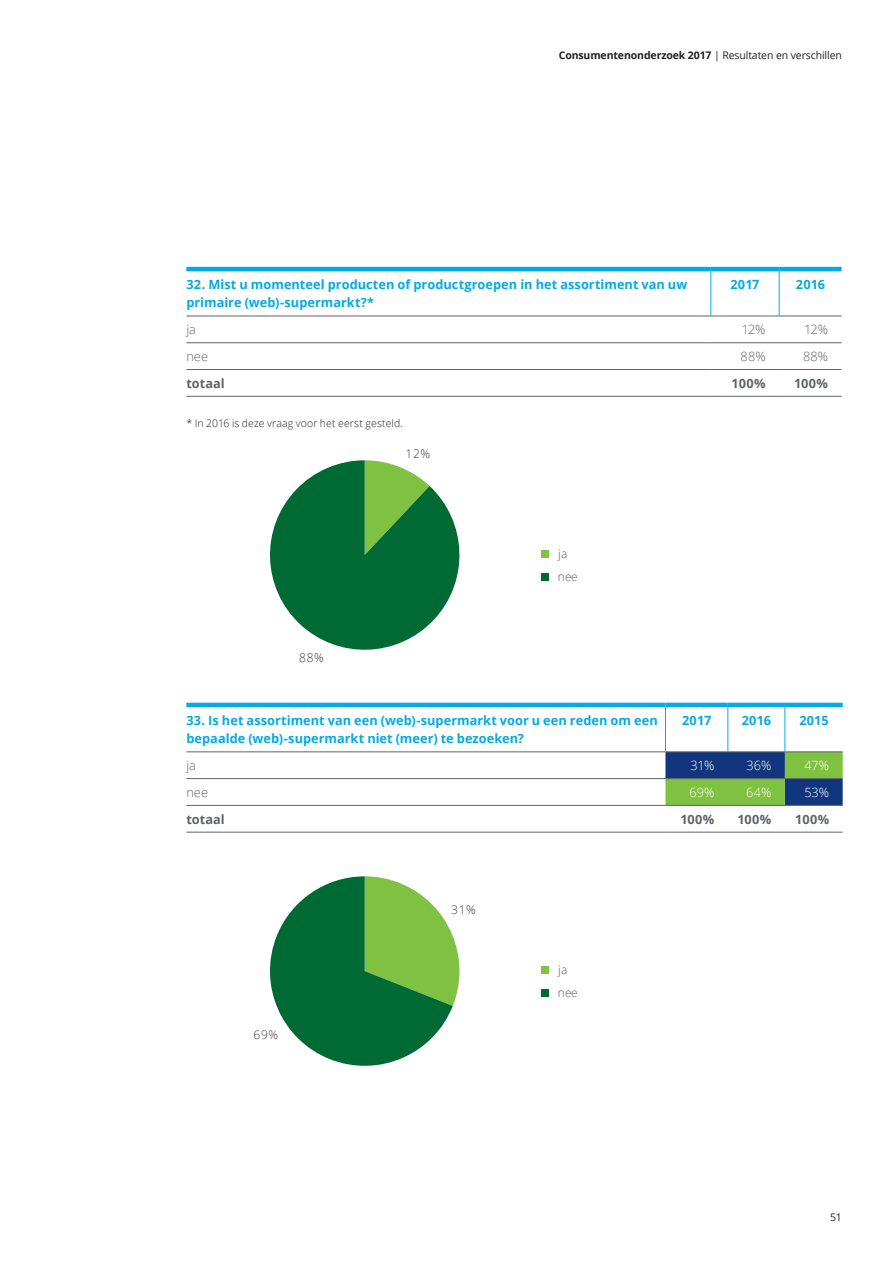
<style>
.page{position:relative;width:893px;height:1263px;background:#fff}
.page>*{position:absolute;margin:0;border:0;box-sizing:border-box;transform-origin:0 0}
.Chart_Table_subheadi{font:700 12.75px/18px "Open Sans";letter-spacing:.005em;color:#00abe7}
.Chart_key__8_5_12pt{font:700 12.75px "Open Sans";color:#5f6369}
.Chart_key__8_5_12pt-2{font:300 12.75px "Open Sans";letter-spacing:.005em;color:#5f6369}
.Chart_key__8_5_12pt-3{font:300 12.75px "Open Sans";letter-spacing:-.005em;color:#fff}
.t1{font:300 12px "Open Sans";letter-spacing:.055em;color:#414040}
.t2{font:300 12px/23.4px "Open Sans";letter-spacing:.025em;color:#595a5a}
.Brochure_title___Lef{font:700 10.5px "Open Sans";letter-spacing:-.01em;color:#231f20}
.t3{font:300 10.5px "Open Sans";letter-spacing:.01em;color:#231f20}
.t4{font:10.5px "Open Sans";color:#231f20}
.s1{font-weight:400}
</style>
<div class="page">
<hr style="left:186px;top:342px;width:525px;height:1px;background:#5f6369">
<hr style="left:711px;top:342px;width:68px;height:1px;background:#5f6369">
<hr style="left:779px;top:342px;width:63px;height:1px;background:#5f6369">
<hr style="left:186px;top:369px;width:525px;height:1px;background:#5f6369">
<hr style="left:711px;top:369px;width:68px;height:1px;background:#5f6369">
<hr style="left:779px;top:369px;width:63px;height:1px;background:#5f6369">
<hr style="left:186px;top:396px;width:525px;height:1px;background:#5f6369">
<hr style="left:711px;top:396px;width:68px;height:1px;background:#5f6369">
<hr style="left:779px;top:396px;width:63px;height:1px;background:#5f6369">
<hr style="left:711px;top:267px;width:68px;height:4px;background:#00abe7">
<hr style="left:779px;top:267px;width:63px;height:4px;background:#00abe7">
<hr style="left:711px;top:316px;width:68px;height:1px;background:#5f6369">
<hr style="left:779px;top:316px;width:63px;height:1px;background:#5f6369">
<hr style="left:186px;top:267px;width:525px;height:4px;background:#00abe7">
<hr style="left:186px;top:316px;width:525px;height:1px;background:#5f6369">
<hr style="left:710px;top:271px;width:1px;height:45px;background:#00aeef">
<hr style="left:779px;top:271px;width:1px;height:45px;background:#00aeef">
<svg style="left:270px;top:460px;width:190px;height:190px"></svg>
<div style="left:541px;top:550px;width:8px;height:8px;background:#7fc241"></div>
<div style="left:541px;top:574px;width:8px;height:7px;background:#006a35"></div>
<svg style="left:665px;top:752px;width:178px;height:53px;background:#497c60"></svg>
<hr style="left:186px;top:778px;width:479px;height:1px;background:#5f6369">
<hr style="left:665px;top:778px;width:63px;height:1px;background:#5f6369">
<hr style="left:728px;top:778px;width:57px;height:1px;background:#5f6369">
<hr style="left:785px;top:778px;width:58px;height:1px;background:#5f6369">
<hr style="left:186px;top:805px;width:479px;height:1px;background:#5f6369">
<hr style="left:665px;top:805px;width:63px;height:1px;background:#5f6369">
<hr style="left:728px;top:805px;width:57px;height:1px;background:#5f6369">
<hr style="left:785px;top:805px;width:58px;height:1px;background:#5f6369">
<hr style="left:186px;top:832px;width:479px;height:1px;background:#5f6369">
<hr style="left:665px;top:832px;width:63px;height:1px;background:#5f6369">
<hr style="left:728px;top:832px;width:57px;height:1px;background:#5f6369">
<hr style="left:785px;top:832px;width:58px;height:1px;background:#5f6369">
<hr style="left:665px;top:703px;width:63px;height:4px;background:#00abe7">
<hr style="left:728px;top:703px;width:57px;height:4px;background:#00abe7">
<hr style="left:665px;top:751px;width:63px;height:1px;background:#5f6369">
<hr style="left:728px;top:751px;width:57px;height:1px;background:#5f6369">
<hr style="left:186px;top:703px;width:479px;height:4px;background:#00abe7">
<hr style="left:186px;top:751px;width:479px;height:1px;background:#5f6369">
<hr style="left:785px;top:703px;width:58px;height:4px;background:#00abe7">
<hr style="left:785px;top:751px;width:58px;height:1px;background:#5f6369">
<hr style="left:665px;top:707px;width:1px;height:44px;background:#00aeef">
<hr style="left:727px;top:707px;width:1px;height:44px;background:#00aeef">
<hr style="left:784px;top:707px;width:1px;height:44px;background:#00aeef">
<svg style="left:270px;top:876px;width:189px;height:190px"></svg>
<div style="left:541px;top:966px;width:8px;height:8px;background:#7fc241"></div>
<div style="left:541px;top:990px;width:8px;height:7px;background:#006a35"></div>
<p class="Brochure_title___Lef" style="left:559px;top:48px;width:285px">Consumentenonderzoek 2017 <span class="s1">| Resultaten en verschillen</span></p>
<p class="Chart_Table_subheadi" style="left:186px;top:275px;width:502px">32. Mist u momenteel producten of productgroepen in het assortiment van uw primaire (web)-supermarkt?*</p>
<p class="Chart_Table_subheadi" style="left:730px;top:275px;width:31px">2017</p>
<p class="Chart_Table_subheadi" style="left:796px;top:275px;width:31px">2016</p>
<p class="Chart_key__8_5_12pt-2" style="left:186px;top:321px;width:11px">ja</p>
<p class="Chart_key__8_5_12pt-2" style="left:742px;top:321px;width:25px">12%</p>
<p class="Chart_key__8_5_12pt-2" style="left:804px;top:321px;width:25px">12%</p>
<p class="Chart_key__8_5_12pt-2" style="left:186px;top:348px;width:23px">nee</p>
<p class="Chart_key__8_5_12pt-2" style="left:741px;top:348px;width:26px">88%</p>
<p class="Chart_key__8_5_12pt-2" style="left:803px;top:348px;width:26px">88%</p>
<p class="Chart_key__8_5_12pt" style="left:186px;top:374px;width:40px">totaal</p>
<p class="Chart_key__8_5_12pt" style="left:732px;top:374px;width:35px">100%</p>
<p class="Chart_key__8_5_12pt" style="left:794px;top:374px;width:35px">100%</p>
<p class="t3" style="left:186px;top:416px;width:218px">* In 2016 is deze vraag voor het eerst gesteld.</p>
<p class="t1" style="left:406px;top:446px;width:26px">12%</p>
<p class="t1" style="left:299px;top:650px;width:26px">88%</p>
<p class="t2" style="left:558px;top:541px;width:22px">ja nee</p>
<p class="Chart_Table_subheadi" style="left:186px;top:711px;width:473px">33. Is het assortiment van een (web)-supermarkt voor u een reden om een bepaalde (web)-supermarkt niet (meer) te bezoeken?</p>
<p class="Chart_Table_subheadi" style="left:682px;top:711px;width:31px">2017</p>
<p class="Chart_Table_subheadi" style="left:742px;top:711px;width:31px">2016</p>
<p class="Chart_Table_subheadi" style="left:799px;top:711px;width:31px">2015</p>
<p class="Chart_key__8_5_12pt-2" style="left:186px;top:757px;width:11px">ja</p>
<p class="Chart_key__8_5_12pt-3" style="left:691px;top:757px;width:25px">31%</p>
<p class="Chart_key__8_5_12pt-3" style="left:747px;top:757px;width:26px">36%</p>
<p class="Chart_key__8_5_12pt-3" style="left:805px;top:757px;width:26px">47%</p>
<p class="Chart_key__8_5_12pt-2" style="left:186px;top:783px;width:23px">nee</p>
<p class="Chart_key__8_5_12pt-3" style="left:689px;top:783px;width:26px">69%</p>
<p class="Chart_key__8_5_12pt-3" style="left:746px;top:783px;width:27px">64%</p>
<p class="Chart_key__8_5_12pt-3" style="left:804px;top:783px;width:26px">53%</p>
<p class="Chart_key__8_5_12pt" style="left:186px;top:810px;width:40px">totaal</p>
<p class="Chart_key__8_5_12pt" style="left:680px;top:810px;width:35px">100%</p>
<p class="Chart_key__8_5_12pt" style="left:737px;top:810px;width:35px">100%</p>
<p class="Chart_key__8_5_12pt" style="left:795px;top:810px;width:35px">100%</p>
<p class="t1" style="left:254px;top:1026px;width:26px">69%</p>
<p class="t1" style="left:451px;top:901px;width:26px">31%</p>
<p class="t2" style="left:558px;top:958px;width:22px">ja nee</p>
<p class="t4" style="left:830px;top:1210px;width:13px">51</p>
</div>
